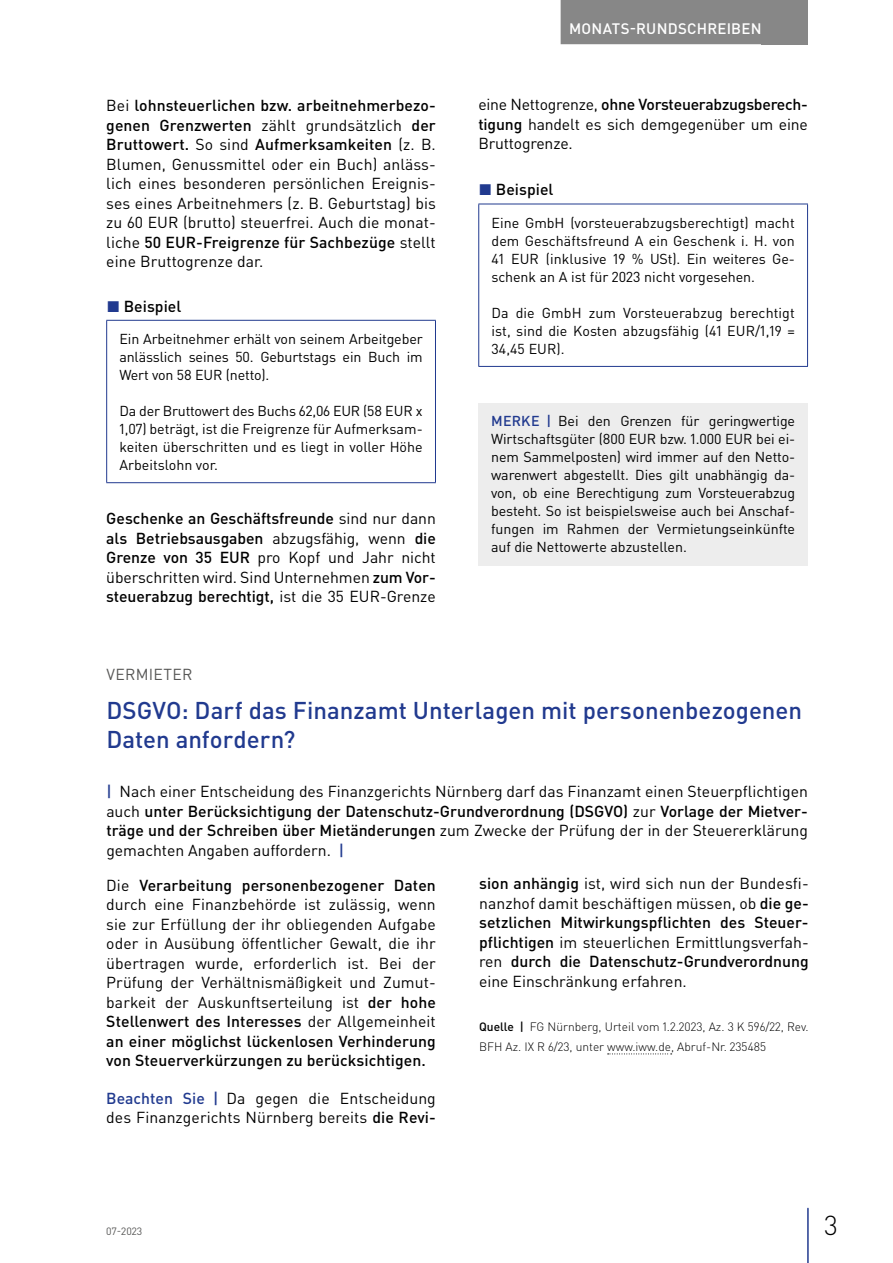
<style>
.page{position:relative;width:893px;height:1263px;background:#fff}
.page>*{position:absolute;margin:0;border:0;box-sizing:border-box;transform-origin:0 0}
.t1{font:300 27px "DIN Pro";color:#000}
.t2{font:500 24px/28.5px "DIN Pro";color:#213a8f}
.t3{font:15.75px/19.5px "DIN Pro";color:#000;text-align:justify}
.t4{font:500 15.75px "DIN Pro";letter-spacing:.005em;color:#000}
.t5{font:15.75px "DIN Pro";letter-spacing:.015em;color:#575756}
.t6{font:500 15px "DIN Pro";letter-spacing:.015em;color:#fff}
.t7{font:14.25px/18px "DIN Pro";letter-spacing:-.005em;color:#000;text-align:justify}
.t8{font:300 12px/19.5px "DIN Pro";color:#000}
.t9{font:10.5px "DIN Pro";color:#575756}
.s1{font-weight:500}
.s2{color:#213a8f}
.s3{font-weight:500;color:#213a8f}
</style>
<div class="page">
<div style="left:762px;top:0;width:46px;height:44px;background:#878787"></div>
<hr style="left:807px;top:1208px;width:2px;height:55px;background:#213a8f">
<div style="left:561px;top:0;width:209px;height:44px;background:#878787"></div>
<hr style="left:106px;top:320px;width:330px;height:1px;background:#213a8f">
<hr style="left:106px;top:321px;width:1px;height:161px;background:#213a8f">
<hr style="left:435px;top:321px;width:1px;height:161px;background:#213a8f">
<hr style="left:106px;top:482px;width:330px;height:1px;background:#213a8f">
<hr style="left:478px;top:204px;width:330px;height:1px;background:#213a8f">
<hr style="left:478px;top:204px;width:1px;height:162px;background:#213a8f">
<hr style="left:807px;top:204px;width:1px;height:162px;background:#213a8f">
<hr style="left:478px;top:366px;width:330px;height:1px;background:#213a8f">
<div style="left:478px;top:403px;width:330px;height:162px;background:#ededed"></div>
<svg style="left:608px;top:1053px;width:64px;height:1px"></svg>
<p class="t3" style="left:106px;top:95px;width:331px">Bei <span class="s1">lohnsteuerlichen bzw. arbeitnehmerbezo&shy;genen Grenzwerten</span> zählt grundsätzlich <span class="s1">der Bruttowert.</span> So sind <span class="s1">Aufmerksamkeiten</span> (z. B.<br>Blumen, Genussmittel oder ein Buch) anläss&shy;lich eines besonderen persönlichen Ereignis&shy;ses eines Arbeitnehmers (z. B. Geburtstag) bis zu 60 EUR (brutto) steuerfrei. Auch die monat&shy;liche <span class="s1">50 EUR-Freigrenze für Sachbezüge</span> stellt eine Bruttogrenze dar.</p>
<p class="t4" style="left:107px;top:295px;width:76px"><span class="s2">◼</span> Beispiel</p>
<p class="t7" style="left:119px;top:329px;width:305px">Ein Arbeitnehmer erhält von seinem Arbeitgeber anlässlich seines 50. Geburtstags ein Buch im Wert von 58 EUR (netto).</p>
<p class="t7" style="left:119px;top:401px;width:305px">Da der Bruttowert des Buchs 62,06 EUR (58 EUR x 1,07) beträgt, ist die Freigrenze für Aufmerksam&shy;keiten überschritten und es liegt in voller Höhe Arbeitslohn vor.</p>
<p class="t3" style="left:106px;top:508px;width:331px"><span class="s1">Geschenke an Geschäftsfreunde</span> sind nur dann <span class="s1">als Betriebsausgaben</span> abzugsfähig, wenn <span class="s1">die Grenze von 35 EUR</span> pro Kopf und Jahr nicht überschritten wird. Sind Unternehmen <span class="s1">zum Vor&shy;steuerabzug berechtigt,</span> ist die 35 EUR-Grenze</p>
<p class="t6" style="left:569px;top:18px;width:194px">MONATS-RUNDSCHREIBEN</p>
<p class="t3" style="left:478px;top:94px;width:331px">eine Nettogrenze, <span class="s1">ohne Vorsteuerabzugsberech&shy;tigung</span> handelt es sich demgegenüber um eine Bruttogrenze.</p>
<p class="t4" style="left:479px;top:179px;width:76px"><span class="s2">◼</span> Beispiel</p>
<p class="t7" style="left:491px;top:213px;width:305px">Eine GmbH (vorsteuerabzugsberechtigt) macht dem Geschäftsfreund A ein Geschenk i. H. von 41 EUR (inklusive 19 % USt). Ein weiteres Ge&shy;schenk an A ist für 2023 nicht vorgesehen.</p>
<p class="t7" style="left:491px;top:303px;width:305px">Da die GmbH zum Vorsteuerabzug berechtigt ist, sind die Kosten abzugsfähig (41 EUR/1,19 = 34,45 EUR).</p>
<p class="t7" style="left:491px;top:412px;width:306px"><span class="s3">MERKE |</span> Bei den Grenzen für geringwertige Wirtschaftsgüter (800 EUR bzw. 1.000 EUR bei ei&shy;nem Sammelposten) wird immer auf den Netto&shy;warenwert abgestellt. Dies gilt unabhängig da&shy;von, ob eine Berechtigung zum Vorsteuerabzug besteht. So ist beispielsweise auch bei Anschaf&shy;fungen im Rahmen der Vermietungseinkünfte auf die Nettowerte abzustellen.</p>
<p class="t5" style="left:106px;top:664px;width:88px">VERMIETER</p>
<h2 class="t2" style="left:106px;top:695px;width:697px">DSGVO: Darf das Finanzamt Unterlagen mit personenbezogenen<br>Daten anfordern?</h2>
<p class="t3" style="left:106px;top:781px;width:703px"><span class="s3">|</span> Nach einer Entscheidung des Finanzgerichts Nürnberg darf das Finanzamt einen Steuerpflichtigen auch <span class="s1">unter Berücksichtigung der Datenschutz-Grundverordnung (DSGVO)</span> zur <span class="s1">Vorlage der Mietver&shy;träge und der Schreiben über Mietänderungen</span> zum Zwecke der Prüfung der in der Steuererklärung gemachten Angaben auffordern. <span class="s3">|</span></p>
<p class="t3" style="left:106px;top:874px;width:331px">Die <span class="s1">Verarbeitung personenbezogener Daten </span>durch eine Finanzbehörde ist zulässig, wenn sie zur Erfüllung der ihr obliegenden Aufgabe oder in Ausübung öffentlicher Gewalt, die ihr übertragen wurde, erforderlich ist. Bei der Prüfung der Verhältnismäßigkeit und Zumut&shy;barkeit der Auskunftserteilung ist <span class="s1">der hohe Stellenwert des Interesses</span> der Allgemeinheit <span class="s1">an einer möglichst lückenlosen Verhinderung von Steuerverkürzungen zu berücksichtigen.</span></p>
<p class="t3" style="left:106px;top:1087px;width:331px"><span class="s3">Beachten Sie |</span> Da gegen die Entscheidung des Finanzgerichts Nürnberg bereits <span class="s1">die Revi-</span></p>
<p class="t3" style="left:479px;top:873px;width:331px"><span class="s1">sion anhängig</span> ist, wird sich nun der Bundesfi&shy;nanzhof damit beschäftigen müssen, ob <span class="s1">die ge&shy;setzlichen Mitwirkungspflichten des Steuer&shy;pflichtigen</span> im steuerlichen Ermittlungsverfah&shy;ren <span class="s1">durch die Datenschutz-Grundverordnung </span>eine Einschränkung erfahren.</p>
<p class="t8" style="left:479px;top:1017px;width:331px"><span class="s1">Quelle |</span> FG Nürnberg, Urteil vom 1.2.2023, Az. 3 K 596/22, Rev.<br>BFH Az. IX R 6/23, unter www.iww.de, Abruf-Nr. 235485</p>
<p class="t9" style="left:106px;top:1224px;width:38px">07-2023</p>
<h1 class="t1" style="left:824px;top:1207px;width:15px">3</h1>
</div>
